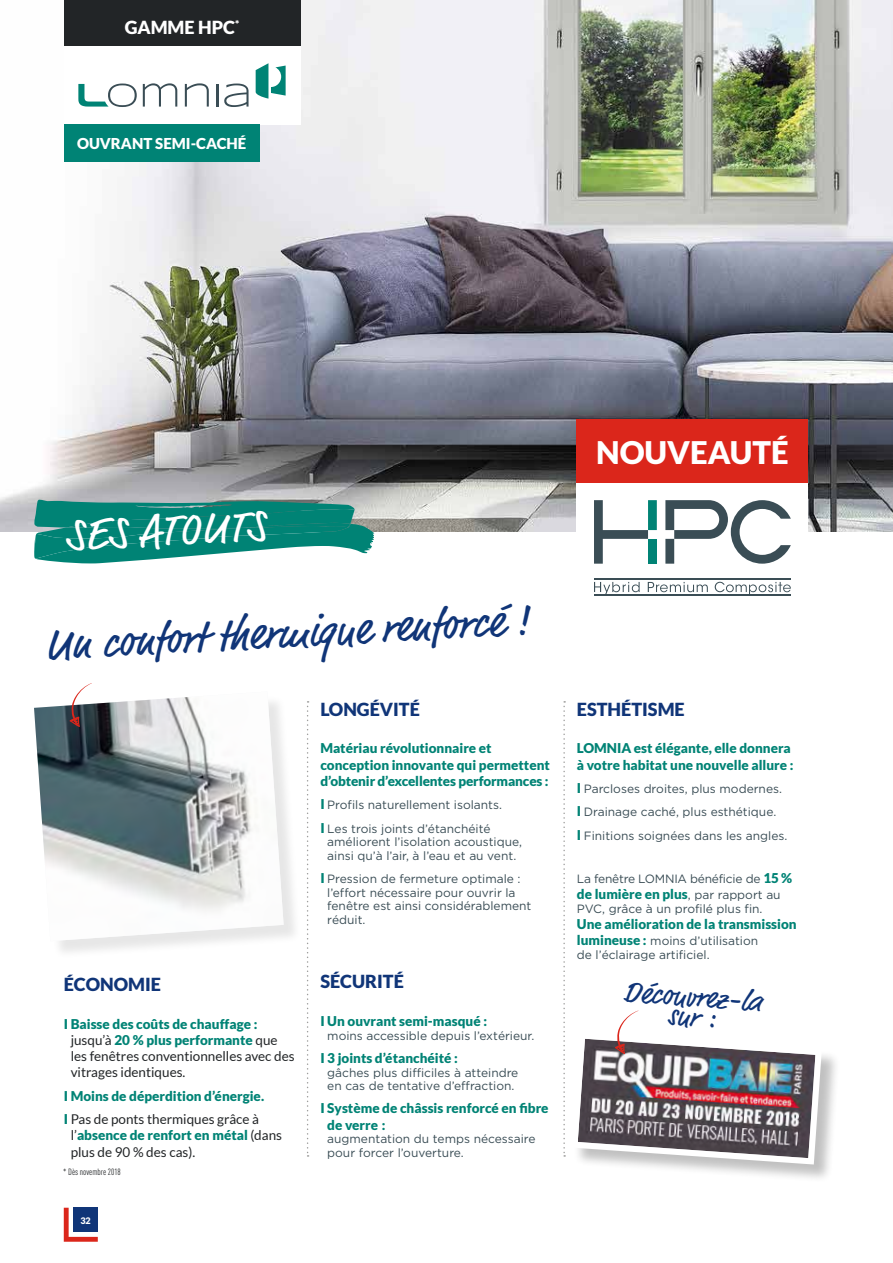
<style>
.page{position:relative;width:893px;height:1263px;background:#fff}
.page>*{position:absolute;margin:0;border:0;box-sizing:border-box;transform-origin:0 0}
.t1{font:45px "Market Pro";color:#103578}
.t2{font:45px "Market Pro";color:#fff}
.t3{font:900 31.2px "Lato";color:#fff}
.t4{font:30px "Market Pro";color:#103578}
.t5{font:900 18px "Lato";color:#103578}
.t6{font:900 18px "Lato";color:#fff}
.t7{font:900 15px "Lato";color:#fff}
.t8{font:900 13.5px/16.2px "Lato";color:#008375}
.t9{font:13.5px/16.2px "Lato";color:#222527}
.t10{font:12px/13.5px "Gotham";color:#3a4d55}
.t11{font:12px "Gotham";letter-spacing:-.02em;color:#3a4d55}
.t12{font:9px "DIN Cond";color:#222527}
.t13{font:900 9px "Lato";color:#fff}
.s1{font-weight:900;color:#008375}
.s2{font-weight:400;color:#222527}
.s3{font-family:"Lato";font-weight:900;font-size:13.5px;color:#008375}
.s4{font-family:"Gotham";font-weight:400;font-size:12px;color:#3a4d55}
</style>
<div class="page">
<img style="left:0;top:0;width:893px;height:531px">
<div style="left:64px;top:0;width:236px;height:47px;background:#222527"></div>
<svg style="left:34px;top:500px;width:340px;height:63px"></svg>
<svg style="left:307px;top:701px;width:2px;height:456px"></svg>
<div style="left:37px;top:694px;width:265px;height:266px;background:#000;opacity:.1"></div>
<img style="left:34px;top:694px;width:250px;height:247px">
<svg style="left:70px;top:683px;width:22px;height:44px"></svg>
<div style="left:573px;top:1034px;width:268px;height:149px;background:#000;opacity:.25"></div>
<div style="left:64px;top:46px;width:236px;height:78px;background:#fff"></div>
<svg style="left:78px;top:84px;width:59px;height:23px"></svg>
<svg style="left:143px;top:83px;width:34px;height:24px"></svg>
<svg style="left:185px;top:83px;width:24px;height:24px"></svg>
<hr style="left:216px;top:84px;width:2px;height:23px;background:#3a4d55">
<svg style="left:224px;top:84px;width:25px;height:23px"></svg>
<svg style="left:256px;top:63px;width:30px;height:36px"></svg>
<div style="left:64px;top:124px;width:196px;height:38px;background:#008375"></div>
<div style="left:577px;top:419px;width:231px;height:64px;background:#db261b"></div>
<svg style="left:563px;top:701px;width:262px;height:467px"></svg>
<div style="left:577px;top:483px;width:231px;height:130px;background:#fff"></div>
<svg style="left:594px;top:500px;width:63px;height:64px"></svg>
<svg style="left:665px;top:500px;width:126px;height:64px"></svg>
<svg style="left:594px;top:582px;width:46px;height:13px"></svg>
<svg style="left:648px;top:582px;width:60px;height:10px"></svg>
<svg style="left:715px;top:582px;width:76px;height:13px"></svg>
<hr style="left:594px;top:579px;width:197px;height:1px;background:#3a4d55">
<hr style="left:594px;top:595px;width:197px;height:1px;background:#3a4d55">
<svg style="left:64px;top:1208px;width:34px;height:34px"></svg>
<div style="left:74px;top:1208px;width:24px;height:24px;background:#103578"></div>
<h3 class="t6" style="left:125px;top:17px;width:116px">GAMME HPC<sup>*</sup></h3>
<p class="t7" style="left:77px;top:135px;width:171px">OUVRANT SEMI-CACHÉ</p>
<h1 class="t2" style="left:63px;top:505px;width:202px;rotate:-3deg">SES ATOUTS</h1>
<h1 class="t1" style="left:43px;top:615px;width:486px;rotate:-3deg">Un confort thermique renforcé !</h1>
<h3 class="t5" style="left:64px;top:974px;width:99px">ÉCONOMIE</h3>
<p class="t9" style="left:71px;top:1016px;width:225px;text-indent:-7px"><span class="s1">I Baisse des coûts de chauffage : </span>jusqu’à <span class="s1">20 % plus performante</span> que les fenêtres conventionnelles avec des vitrages identiques.</p>
<p class="t8" style="left:64px;top:1084px;width:202px;line-height:23.4px">I Moins de déperdition d’énergie.<br>I <span class="s2">Pas de ponts thermiques grâce à</span></p>
<p class="t9" style="left:71px;top:1127px;width:213px">l’<span class="s1">absence de renfort en métal</span> (dans plus de 90 % des cas).</p>
<p class="t12" style="left:63px;top:1166px;width:59px">* Dès novembre 2018</p>
<p class="t13" style="left:80px;top:1215px;width:12px">32</p>
<h3 class="t5" style="left:320px;top:698px;width:101px">LONGÉVITÉ</h3>
<p class="t8" style="left:320px;top:740px;width:231px">Matériau révolutionnaire et conception innovante qui permettent d’obtenir d’excellentes performances :</p>
<p class="t10" style="left:320px;top:793px;width:183px;line-height:23.4px"><span class="s3">I</span> Profils naturellement isolants.<br><span class="s3">I</span> Les trois joints d’étanchéité</p>
<p class="t10" style="left:327px;top:835px;width:196px">améliorent l’isolation acoustique, ainsi qu’à l’air, à l’eau et au vent.</p>
<p class="t10" style="left:327px;top:872px;width:206px;text-indent:-7px"><span class="s3">I</span> Pression de fermeture optimale : l’effort nécessaire pour ouvrir la fenêtre est ainsi considérablement réduit.</p>
<h3 class="t5" style="left:320px;top:971px;width:85px">SÉCURITÉ</h3>
<p class="t8" style="left:320px;top:1013px;width:168px">I Un ouvrant semi-masqué :</p>
<p class="t10" style="left:327px;top:1028px;width:209px">moins accessible depuis l’extérieur.</p>
<p class="t8" style="left:320px;top:1050px;width:139px">I 3 joints d’étanchéité :</p>
<p class="t10" style="left:327px;top:1065px;width:193px">gâches plus difficiles à atteindre en cas de tentative d’effraction.</p>
<p class="t8" style="left:327px;top:1100px;width:223px;text-indent:-7px">I Système de châssis renforcé en fibre de verre :</p>
<p class="t10" style="left:327px;top:1132px;width:210px">augmentation du temps nécessaire pour forcer l’ouverture.</p>
<h2 class="t3" style="left:596px;top:434px;width:194px">NOUVEAUTÉ</h2>
<h3 class="t5" style="left:577px;top:698px;width:109px">ESTHÉTISME</h3>
<p class="t8" style="left:577px;top:740px;width:218px">LOMNIA est élégante, elle donnera à votre habitat une nouvelle allure :</p>
<p class="t10" style="left:577px;top:777px;width:212px;line-height:23.4px"><span class="s3">I</span> Parcloses droites, plus modernes.<br><span class="s3">I</span> Drainage caché, plus esthétique.<br><span class="s3">I</span> Finitions soignées dans les angles.</p>
<p class="t11" style="left:577px;top:872px;width:217px">La fenêtre LOMNIA bénéficie de <span class="s3">15 %</span></p>
<p class="t8" style="left:577px;top:886px;width:205px">de lumière en plus<span class="s4">, par rapport au</span></p>
<p class="t10" style="left:577px;top:901px;width:187px">PVC, grâce à un profilé plus fin.</p>
<p class="t8" style="left:577px;top:916px;width:221px">Une amélioration de la transmission</p>
<p class="t10" style="left:577px;top:934px;width:183px"><span class="s3">lumineuse :</span> moins d’utilisation de l’éclairage artificiel.</p>
<h3 class="t4" style="left:625px;top:971px;width:140px;rotate:4deg">Découvrez-la</h3>
<h3 class="t4" style="left:670px;top:994px;width:48px;rotate:4deg">sur :</h3>
</div>
